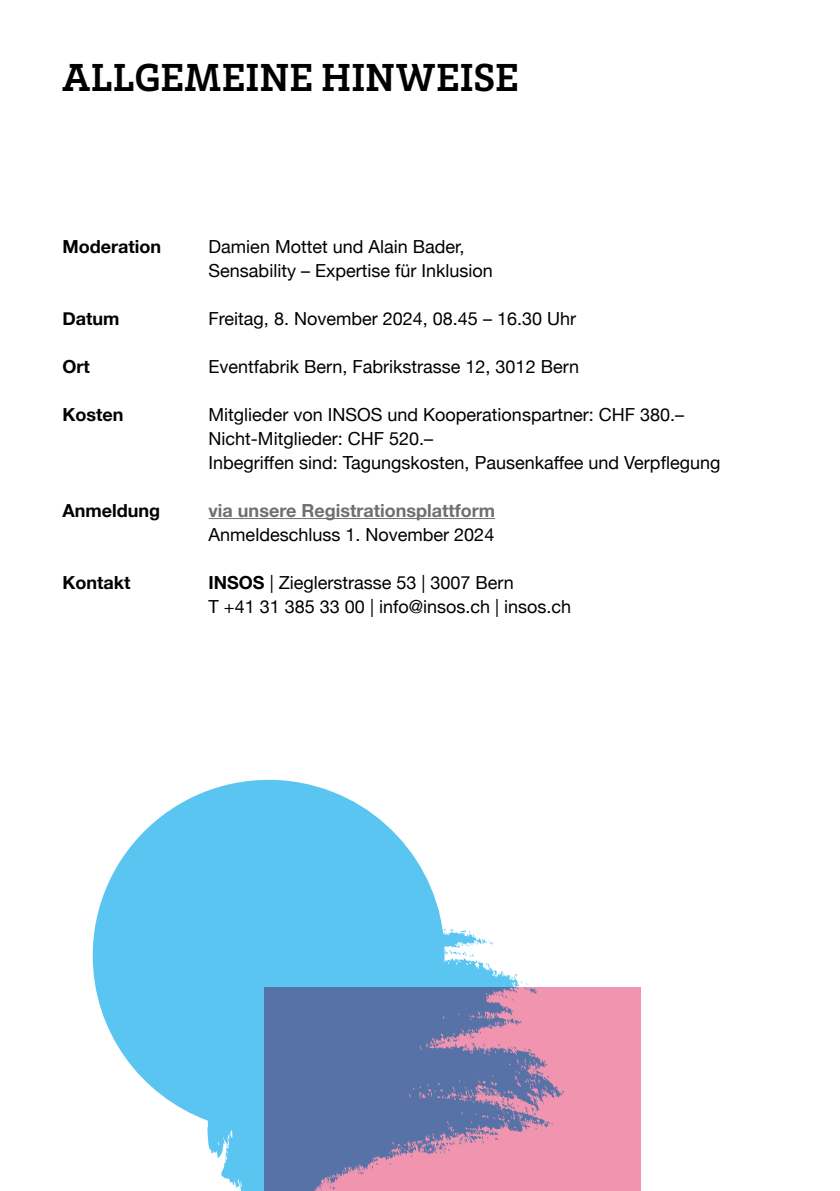
<style>
.page{position:relative;width:840px;height:1191px;background:#fff}
.page>*{position:absolute;margin:0;border:0;box-sizing:border-box;transform-origin:0 0}
.t1{font:700 40px "Brix Slab";letter-spacing:.005em;color:#000}
.t2{font:18px/24px "Helvetica Neue";color:#000}
.t3{font:700 18px "Helvetica Neue";color:#000}
.t4{font:700 18px "Helvetica Neue";color:#706f6f}
.s1{font-weight:700}
</style>
<div class="page">
<div style="left:264px;top:987px;width:375px;height:204px;background:#f194b0"></div>
<svg style="left:93px;top:780px;width:468px;height:411px"></svg>
<svg style="left:481px;top:938px;width:11px;height:7px"></svg>
<svg style="left:443px;top:928px;width:27px;height:5px"></svg>
<svg style="left:498px;top:973px;width:38px;height:53px"></svg>
<svg style="left:443px;top:942px;width:31px;height:15px"></svg>
<svg style="left:540px;top:1058px;width:13px;height:27px"></svg>
<svg style="left:510px;top:1045px;width:6px;height:5px"></svg>
<svg style="left:548px;top:1120px;width:5px;height:5px"></svg>
<svg style="left:524px;top:1105px;width:12px;height:11px"></svg>
<svg style="left:490px;top:1092px;width:28px;height:17px"></svg>
<svg style="left:479px;top:1090px;width:4px;height:7px"></svg>
<svg style="left:441px;top:1037px;width:32px;height:12px"></svg>
<svg style="left:438px;top:1122px;width:68px;height:32px"></svg>
<svg style="left:421px;top:1148px;width:3px;height:5px"></svg>
<svg style="left:396px;top:1150px;width:3px;height:5px"></svg>
<svg style="left:357px;top:1171px;width:7px;height:3px"></svg>
<hr style="left:208px;top:518px;width:287px;height:1px;background:#706f6f">
<h1 class="t1" style="left:62px;top:51px;width:457px">ALLGEMEINE HINWEISE</h1>
<p class="t3" style="left:62px;top:232px;width:100px">Moderation</p>
<p class="t2" style="left:208px;top:235px;width:286px">Damien Mottet und Alain Bader,<br>Sensability – Expertise für Inklusion</p>
<p class="t3" style="left:62px;top:304px;width:58px">Datum</p>
<p class="t2" style="left:208px;top:307px;width:369px">Freitag, 8. November 2024, 08.45 – 16.30 Uhr</p>
<p class="t3" style="left:62px;top:352px;width:29px">Ort</p>
<p class="t2" style="left:208px;top:355px;width:372px">Eventfabrik Bern, Fabrikstrasse 12, 3012 Bern</p>
<p class="t3" style="left:62px;top:400px;width:63px">Kosten</p>
<p class="t2" style="left:208px;top:403px;width:513px">Mitglieder von INSOS und Kooperationspartner: CHF 380.–<br>Nicht-Mitglieder: CHF 520.–<br>Inbegriffen sind: Tagungskosten, Pausenkaffee und Verpflegung</p>
<p class="t3" style="left:62px;top:496px;width:99px">Anmeldung</p>
<p class="t4" style="left:208px;top:496px;width:288px">via unsere Registrationsplattform</p>
<p class="t2" style="left:208px;top:523px;width:287px">Anmeldeschluss 1. November 2024</p>
<p class="t3" style="left:62px;top:568px;width:70px">Kontakt</p>
<p class="t2" style="left:208px;top:571px;width:364px"><span class="s1">INSOS</span> | Zieglerstrasse 53 | 3007 Bern<br>T +41 31 385 33 00 | info@insos.ch | insos.ch</p>
</div>
